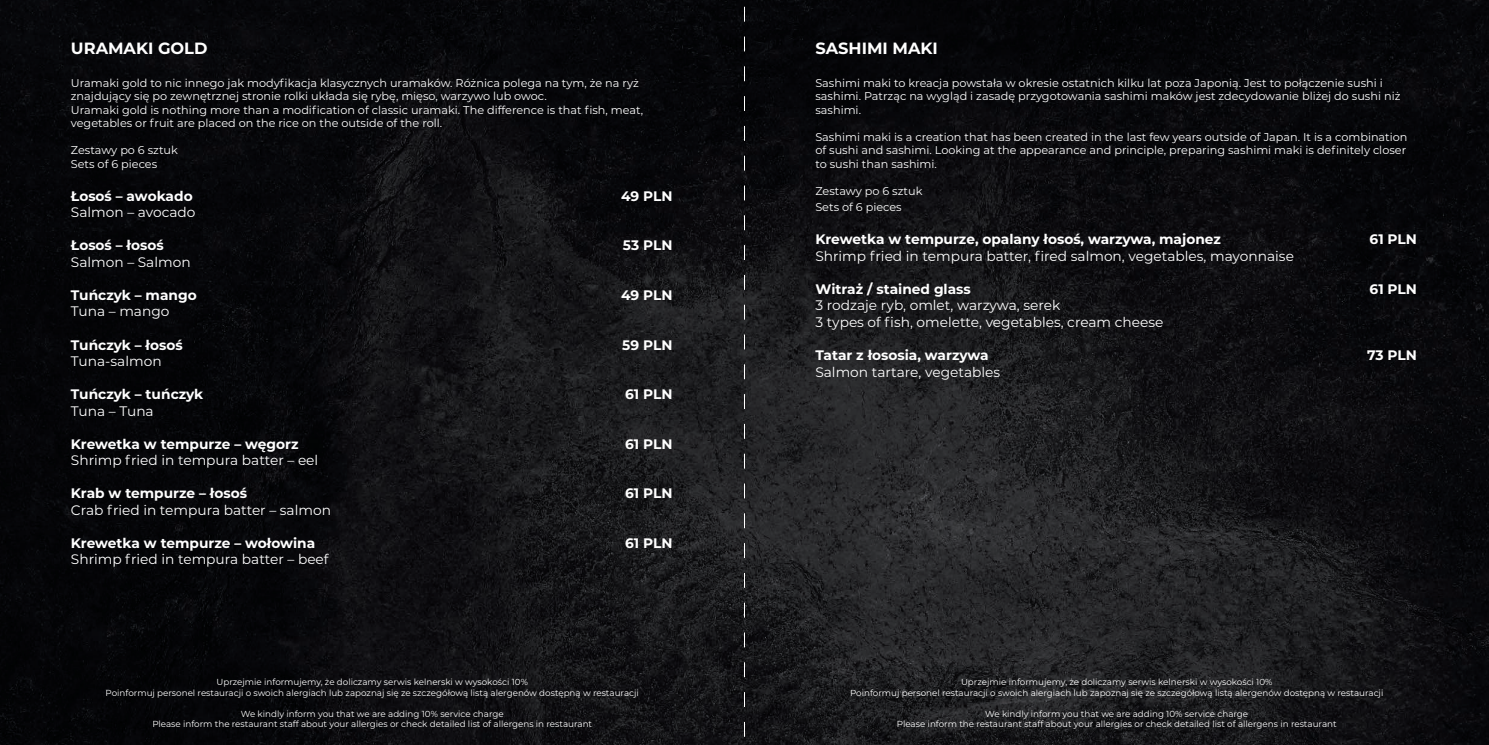
<style>
.page{position:relative;width:1489px;height:745px;background:#fff}
.page>*{position:absolute;margin:0;border:0;box-sizing:border-box;transform-origin:0 0}
.t1{font:700 16.25px "Montserrat";color:#fff}
.t2{font:13.75px/16.5px "Montserrat";color:#fff}
.t3{font:700 13.75px "Montserrat";color:#fff}
.t4{font:11.25px/13.5px "Montserrat";color:#fff}
.t5{font:8.75px/10.5px "Montserrat";color:#fff;text-align:center}
</style>
<div class="page">
<img style="left:0;top:0;width:1488px;height:744px">
<svg style="left:744px;top:0;width:1px;height:744px"></svg>
<h1 class="t1" style="left:71px;top:37px;width:138px">URAMAKI GOLD</h1>
<p class="t4" style="left:71px;top:75px;width:574px">Uramaki gold to nic innego jak modyfikacja klasycznych uramaków. Różnica polega na tym, że na ryż znajdujący się po zewnętrznej stronie rolki układa się rybę, mięso, warzywo lub owoc.<br>Uramaki gold is nothing more than a modification of classic uramaki. The difference is that fish, meat, vegetables or fruit are placed on the rice on the outside of the roll.</p>
<p class="t4" style="left:71px;top:143px;width:109px">Zestawy po 6 sztuk<br>Sets of 6 pieces</p>
<p class="t3" style="left:71px;top:186px;width:123px">Łosoś – awokado</p>
<p class="t3" style="left:621px;top:186px;width:53px">49 PLN</p>
<p class="t2" style="left:71px;top:203px;width:126px">Salmon – avocado</p>
<p class="t3" style="left:71px;top:235px;width:94px">Łosoś – łosoś</p>
<p class="t3" style="left:623px;top:235px;width:51px">53 PLN</p>
<p class="t2" style="left:71px;top:253px;width:121px">Salmon – Salmon</p>
<p class="t3" style="left:71px;top:285px;width:127px">Tuńczyk – mango</p>
<p class="t3" style="left:621px;top:285px;width:53px">49 PLN</p>
<p class="t2" style="left:71px;top:302px;width:100px">Tuna – mango</p>
<p class="t3" style="left:71px;top:334px;width:113px">Tuńczyk – łosoś</p>
<p class="t3" style="left:622px;top:334px;width:52px">59 PLN</p>
<p class="t2" style="left:71px;top:352px;width:92px">Tuna-salmon</p>
<p class="t3" style="left:71px;top:384px;width:134px">Tuńczyk – tuńczyk</p>
<p class="t3" style="left:625px;top:384px;width:49px">61 PLN</p>
<p class="t2" style="left:71px;top:401px;width:84px">Tuna – Tuna</p>
<p class="t3" style="left:71px;top:433px;width:229px">Krewetka w tempurze – węgorz</p>
<p class="t3" style="left:625px;top:433px;width:49px">61 PLN</p>
<p class="t2" style="left:71px;top:451px;width:249px">Shrimp fried in tempura batter – eel</p>
<p class="t3" style="left:71px;top:483px;width:178px">Krab w tempurze – łosoś</p>
<p class="t3" style="left:625px;top:483px;width:49px">61 PLN</p>
<p class="t2" style="left:71px;top:500px;width:261px">Crab fried in tempura batter – salmon</p>
<p class="t3" style="left:71px;top:532px;width:246px">Krewetka w tempurze – wołowina</p>
<p class="t3" style="left:625px;top:532px;width:49px">61 PLN</p>
<p class="t2" style="left:71px;top:550px;width:259px">Shrimp fried in tempura batter – beef</p>
<p class="t5" style="left:106px;top:676px;width:534px">Uprzejmie informujemy, że doliczamy serwis kelnerski w wysokości 10%<br>Poinformuj personel restauracji o swoich alergiach lub zapoznaj się ze szczegółową listą alergenów dostępną w restauracji</p>
<p class="t5" style="left:152px;top:707px;width:441px">We kindly inform you that we are adding 10% service charge<br>Please inform the restaurant staff about your allergies or check detailed list of allergens in restaurant</p>
<h1 class="t1" style="left:815px;top:37px;width:124px">SASHIMI MAKI</h1>
<p class="t4" style="left:815px;top:75px;width:586px">Sashimi maki to kreacja powstała w okresie ostatnich kilku lat poza Japonią. Jest to połączenie sushi i sashimi. Patrząc na wygląd i zasadę przygotowania sashimi maków jest zdecydowanie bliżej do sushi niż sashimi.</p>
<p class="t4" style="left:815px;top:129px;width:593px">Sashimi maki is a creation that has been created in the last few years outside of Japan. It is a combination of sushi and sashimi. Looking at the appearance and principle, preparing sashimi maki is definitely closer to sushi than sashimi.</p>
<p class="t4" style="left:815px;top:182px;width:109px;line-height:16.5px">Zestawy po 6 sztuk<br>Sets of 6 pieces</p>
<p class="t3" style="left:815px;top:229px;width:407px">Krewetka w tempurze, opalany łosoś, warzywa, majonez</p>
<p class="t3" style="left:1369px;top:229px;width:49px">61 PLN</p>
<p class="t2" style="left:815px;top:247px;width:480px">Shrimp fried in tempura batter, fired salmon, vegetables, mayonnaise</p>
<p class="t3" style="left:815px;top:279px;width:157px">Witraż / stained glass</p>
<p class="t3" style="left:1369px;top:279px;width:49px">61 PLN</p>
<p class="t2" style="left:815px;top:296px;width:349px">3 rodzaje ryb, omlet, warzywa, serek<br>3 types of fish, omelette, vegetables, cream cheese</p>
<p class="t3" style="left:815px;top:345px;width:175px">Tatar z łososia, warzywa</p>
<p class="t3" style="left:1366px;top:345px;width:51px">73 PLN</p>
<p class="t2" style="left:815px;top:362px;width:186px">Salmon tartare, vegetables</p>
<p class="t5" style="left:850px;top:676px;width:534px">Uprzejmie informujemy, że doliczamy serwis kelnerski w wysokości 10%<br>Poinformuj personel restauracji o swoich alergiach lub zapoznaj się ze szczegółową listą alergenów dostępną w restauracji</p>
<p class="t5" style="left:896px;top:707px;width:441px">We kindly inform you that we are adding 10% service charge<br>Please inform the restaurant staff about your allergies or check detailed list of allergens in restaurant</p>
</div>
